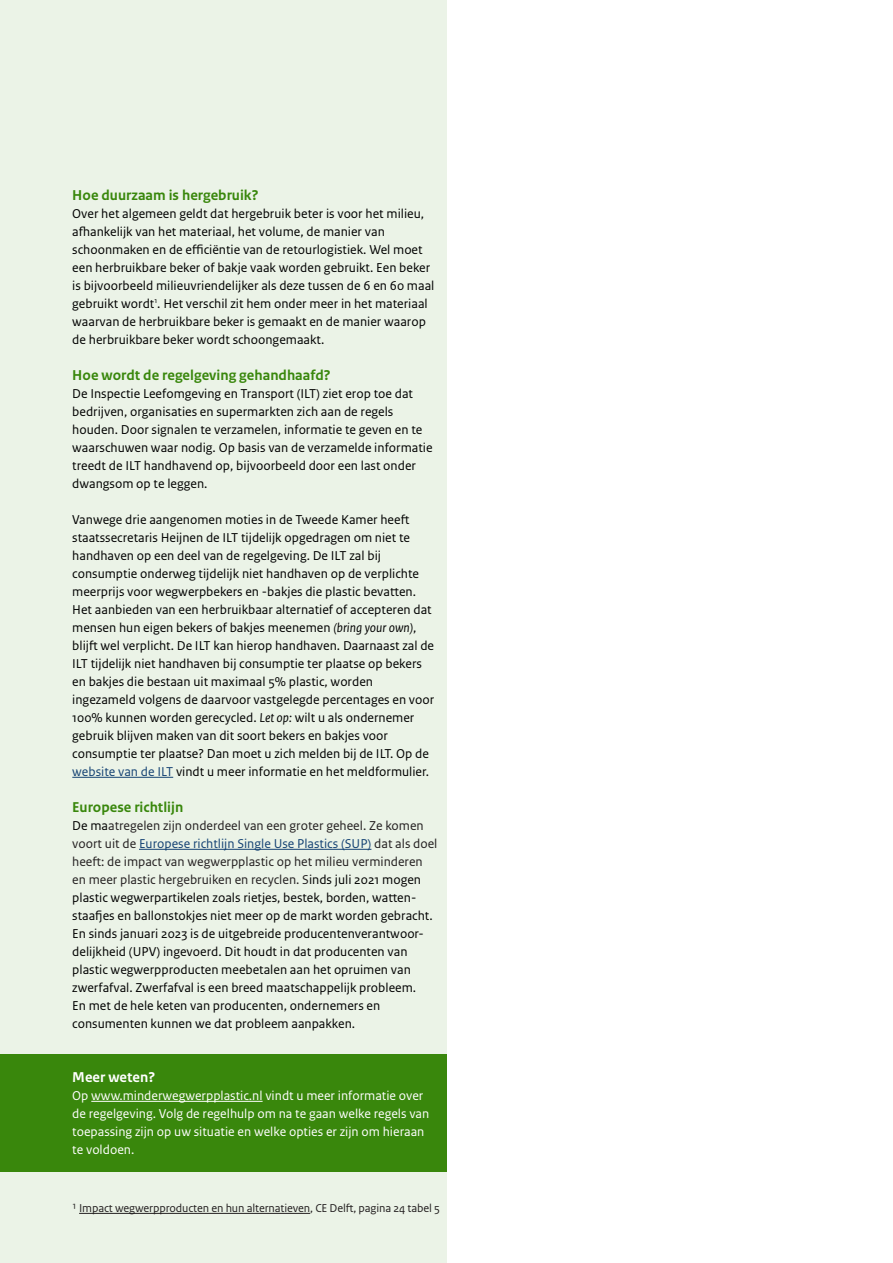
<style>
.page{position:relative;width:893px;height:1263px;background:#fff}
.page>*{position:absolute;margin:0;border:0;box-sizing:border-box;transform-origin:0 0}
.t1{font:700 15px "Rijksoverheid Sans Text";color:#39870c}
.t2{font:700 15px "Rijksoverheid Sans Text";color:#fff}
.t3{font:13.5px/18px "Rijksoverheid Sans Text";color:#000}
.t4{font:13.5px/18px "Rijksoverheid Sans Text";color:#fff}
.t5{font:12px "Rijksoverheid Sans Text";letter-spacing:-.01em;color:#231f20}
.s1{font-style:italic}
.s2{color:#144273}
.s3{color:#231f20}
</style>
<div class="page">
<div style="left:0;top:0;width:446px;height:1263px;background:#ebf3e7"></div>
<div style="left:0;top:1054px;width:446px;height:118px;background:#39870c"></div>
<hr style="left:72px;top:777px;width:101px;height:1px;background:#144273">
<hr style="left:139px;top:849px;width:232px;height:1px;background:#144273">
<hr style="left:91px;top:1101px;width:172px;height:1px;background:#fff">
<hr style="left:79px;top:1213px;width:231px;height:1px;background:#231f20">
<p class="t1" style="left:72px;top:186px;width:188px">Hoe duurzaam is hergebruik?</p>
<p class="t3" style="left:72px;top:205px;width:364px">Over het algemeen geldt dat hergebruik beter is voor het milieu, afhankelijk van het materiaal, het volume, de manier van schoonmaken en de efficiëntie van de retourlogistiek. Wel moet een herbruikbare beker of bakje vaak worden gebruikt. Een beker is bijvoorbeeld milieuvriendelijker als deze tussen de 6 en 60 maal gebruikt wordt<sup>1</sup>. Het verschil zit hem onder meer in het materiaal waarvan de herbruikbare beker is gemaakt en de manier waarop de herbruikbare beker wordt schoongemaakt.</p>
<p class="t1" style="left:72px;top:366px;width:260px">Hoe wordt de regelgeving gehandhaafd?</p>
<p class="t3" style="left:72px;top:385px;width:362px">De Inspectie Leefomgeving en Transport (ILT) ziet erop toe dat bedrijven, organisaties en supermarkten zich aan de regels houden. Door signalen te verzamelen, informatie te geven en te waarschuwen waar nodig. Op basis van de verzamelde informatie treedt de ILT handhavend op, bijvoorbeeld door een last onder dwangsom op te leggen.</p>
<p class="t3" style="left:72px;top:511px;width:363px">Vanwege drie aangenomen moties in de Tweede Kamer heeft staatssecretaris Heijnen de ILT tijdelijk opgedragen om niet te handhaven op een deel van de regelgeving. De ILT zal bij consumptie onderweg tijdelijk niet handhaven op de verplichte meerprijs voor wegwerpbekers en -bakjes die plastic bevatten.<br>Het aanbieden van een herbruikbaar alternatief of accepteren dat mensen hun eigen bekers of bakjes meenemen <span class="s1">(bring your own)</span>, blijft wel verplicht. De ILT kan hierop handhaven. Daarnaast zal de ILT tijdelijk niet handhaven bij consumptie ter plaatse op bekers en bakjes die bestaan uit maximaal 5% plastic, worden ingezameld volgens de daarvoor vastgelegde percentages en voor 100% kunnen worden gerecycled. <span class="s1">Let op:</span> wilt u als ondernemer gebruik blijven maken van dit soort bekers en bakjes voor consumptie ter plaatse? Dan moet u zich melden bij de ILT. Op de <span class="s2">website van de ILT</span> vindt u meer informatie en het meldformulier.</p>
<p class="t1" style="left:72px;top:798px;width:112px">Europese richtlijn</p>
<p class="t3" style="left:72px;top:817px;width:367px">De ma<span class="s3">atregelen zijn onderdeel van een groter geheel. Ze komen voort uit de</span> <span class="s2">Europese richtlijn Single Use Plastics (SUP)</span> <span class="s3">dat als doel heeft: de impact van wegwerpplastic op het milieu verminderen en meer plastic hergebruiken en recyclen. S</span>inds juli 2021 mogen plastic wegwerpartikelen zoals rietjes, bestek, borden, watten&shy;staafjes en ballonstokjes niet meer op de markt worden gebracht.<br>En sinds januari 2023 is de uitgebreide producentenverantwoor&shy;delijkheid (UPV) ingevoerd. Dit houdt in dat producenten van plastic wegwerpproducten meebetalen aan het opruimen van zwerfafval. Zwerfafval is een breed maatschappelijk probleem.<br>En met de hele keten van producenten, ondernemers en consumenten kunnen we dat probleem aanpakken.</p>
<p class="t2" style="left:72px;top:1068px;width:84px">Meer weten?</p>
<p class="t4" style="left:72px;top:1087px;width:359px">Op www.minderwegwerpplastic.nl vindt u meer informatie over de regelgeving. Volg de regelhulp om na te gaan welke regels van toepassing zijn op uw situatie en welke opties er zijn om hieraan te voldoen.</p>
<p class="t5" style="left:72px;top:1201px;width:369px">¹ Impact wegwerpproducten en hun alternatieven, CE Delft, pagina 24 tabel 5</p>
</div>
